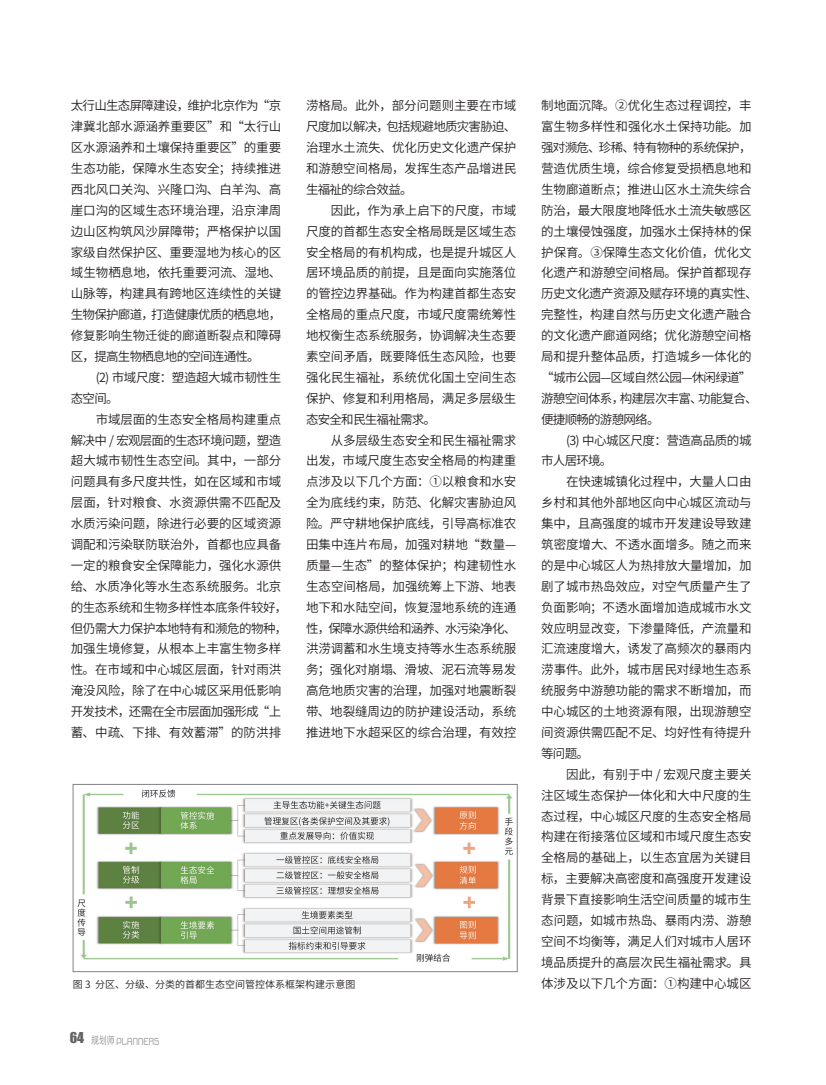
<style>
.page{position:relative;width:826px;height:1085px;background:#fff}
.page>*{position:absolute;margin:0;border:0;box-sizing:border-box;transform-origin:0 0}
.t1{font:13.75px "Impact";color:#636366}
.正文{font:12.5px/20.9px "Source Han Sans CN";letter-spacing:-.01em;color:#231f20;text-align:justify}
.正文-2{font:12.5px/20.9px "Source Han Sans CN";letter-spacing:-.035em;color:#231f20}
.图说{font:10px "Source Han Sans CN";color:#231f20}
</style>
<div class="page">
<img style="left:91px;top:1035px;width:68px;height:9px">
<img style="left:77px;top:789px;width:436px;height:173px">
<div style="left:73px;top:784px;width:444px;height:187px;border:1px solid #808285"></div>
<p class="正文" style="left:71px;top:95px;width:212px">太行山生态屏障建设，维护北京作为“京津冀北部水源涵养重要区”和“太行山区水源涵养和土壤保持重要区”的重要生态功能，保障水生态安全；持续推进西北风口关沟、兴隆口沟、白羊沟、高崖口沟的区域生态环境治理，沿京津周边山区构筑风沙屏障带；严格保护以国家级自然保护区、重要湿地为核心的区域生物栖息地，依托重要河流、湿地、山脉等，构建具有跨地区连续性的关键生物保护廊道，打造健康优质的栖息地，修复影响生物迁徙的廊道断裂点和障碍区，提高生物栖息地的空间连通性。</p>
<p class="正文-2" style="left:71px;top:367px;width:212px;text-indent:25px">(2) 市域尺度：塑造超大城市韧性生态空间。</p>
<p class="正文" style="left:71px;top:409px;width:218px;text-align:left;text-indent:25px">市域层面的生态安全格局构建重点解决中 / 宏观层面的生态环境问题，塑造超大城市韧性生态空间。其中，一部分问题具有多尺度共性，如在区域和市域层面，针对粮食、水资源供需不匹配及水质污染问题，除进行必要的区域资源调配和污染联防联治外，首都也应具备一定的粮食安全保障能力，强化水源供给、水质净化等水生态系统服务。北京的生态系统和生物多样性本底条件较好，但仍需大力保护本地特有和濒危的物种，加强生境修复，从根本上丰富生物多样性。在市域和中心城区层面，针对雨洪淹没风险，除了在中心城区采用低影响开发技术，还需在全市层面加强形成“上蓄、中疏、下排、有效蓄滞”的防洪排</p>
<p class="正文" style="left:306px;top:95px;width:212px">涝格局。此外，部分问题则主要在市域尺度加以解决，包括规避地质灾害胁迫、治理水土流失、优化历史文化遗产保护和游憩空间格局，发挥生态产品增进民生福祉的综合效益。</p>
<p class="正文" style="left:306px;top:200px;width:212px;text-indent:25px">因此，作为承上启下的尺度，市域尺度的首都生态安全格局既是区域生态安全格局的有机构成，也是提升城区人居环境品质的前提，且是面向实施落位的管控边界基础。作为构建首都生态安全格局的重点尺度，市域尺度需统筹性地权衡生态系统服务，协调解决生态要素空间矛盾，既要降低生态风险，也要强化民生福祉，系统优化国土空间生态保护、修复和利用格局，满足多层级生态安全和民生福祉需求。</p>
<p class="正文" style="left:306px;top:429px;width:212px;text-indent:25px">从多层级生态安全和民生福祉需求出发，市域尺度生态安全格局的构建重点涉及以下几个方面：①以粮食和水安全为底线约束，防范、化解灾害胁迫风险。严守耕地保护底线，引导高标准农田集中连片布局，加强对耕地“数量—质量—生态”的整体保护；构建韧性水生态空间格局，加强统筹上下游、地表地下和水陆空间，恢复湿地系统的连通性，保障水源供给和涵养、水污染净化、洪涝调蓄和水生境支持等水生态系统服务；强化对崩塌、滑坡、泥石流等易发高危地质灾害的治理，加强对地震断裂带、地裂缝周边的防护建设活动，系统推进地下水超采区的综合治理，有效控</p>
<p class="正文" style="left:541px;top:95px;width:218px;text-align:left">制地面沉降。②优化生态过程调控，丰富生物多样性和强化水土保持功能。加强对濒危、珍稀、特有物种的系统保护，营造优质生境，综合修复受损栖息地和生物廊道断点；推进山区水土流失综合防治，最大限度地降低水土流失敏感区的土壤侵蚀强度，加强水土保持林的保护保育。③保障生态文化价值，优化文化遗产和游憩空间格局。保护首都现存历史文化遗产资源及赋存环境的真实性、完整性，构建自然与历史文化遗产融合的文化遗产廊道网络；优化游憩空间格局和提升整体品质，打造城乡一体化的“城市公园—区域自然公园—休闲绿道”游憩空间体系，构建层次丰富、功能复合、便捷顺畅的游憩网络。</p>
<p class="正文-2" style="left:541px;top:429px;width:212px;text-indent:25px">(3) 中心城区尺度：营造高品质的城市人居环境。</p>
<p class="正文" style="left:541px;top:471px;width:212px;text-indent:25px">在快速城镇化过程中，大量人口由乡村和其他外部地区向中心城区流动与集中，且高强度的城市开发建设导致建筑密度增大、不透水面增多。随之而来的是中心城区人为热排放大量增加，加剧了城市热岛效应，对空气质量产生了负面影响；不透水面增加造成城市水文效应明显改变，下渗量降低，产流量和汇流速度增大，诱发了高频次的暴雨内涝事件。此外，城市居民对绿地生态系统服务中游憩功能的需求不断增加，而中心城区的土地资源有限，出现游憩空间资源供需匹配不足、均好性有待提升等问题。</p>
<p class="正文" style="left:541px;top:763px;width:212px;text-indent:25px">因此，有别于中 / 宏观尺度主要关注区域生态保护一体化和大中尺度的生态过程，中心城区尺度的生态安全格局构建在衔接落位区域和市域尺度生态安全格局的基础上，以生态宜居为关键目标，主要解决高密度和高强度开发建设背景下直接影响生活空间质量的城市生态问题，如城市热岛、暴雨内涝、游憩空间不均衡等，满足人们对城市人居环境品质提升的高层次民生福祉需求。具</p>
<p class="图说" style="left:73px;top:978px;width:284px">图 3 分区、分级、分类的首都生态空间管控体系框架构建示意图</p>
<p class="正文" style="left:541px;top:972px;width:212px">体涉及以下几个方面：①构建中心城区</p>
<p class="t1" style="left:70px;top:1026px;width:16px">64</p>
</div>
